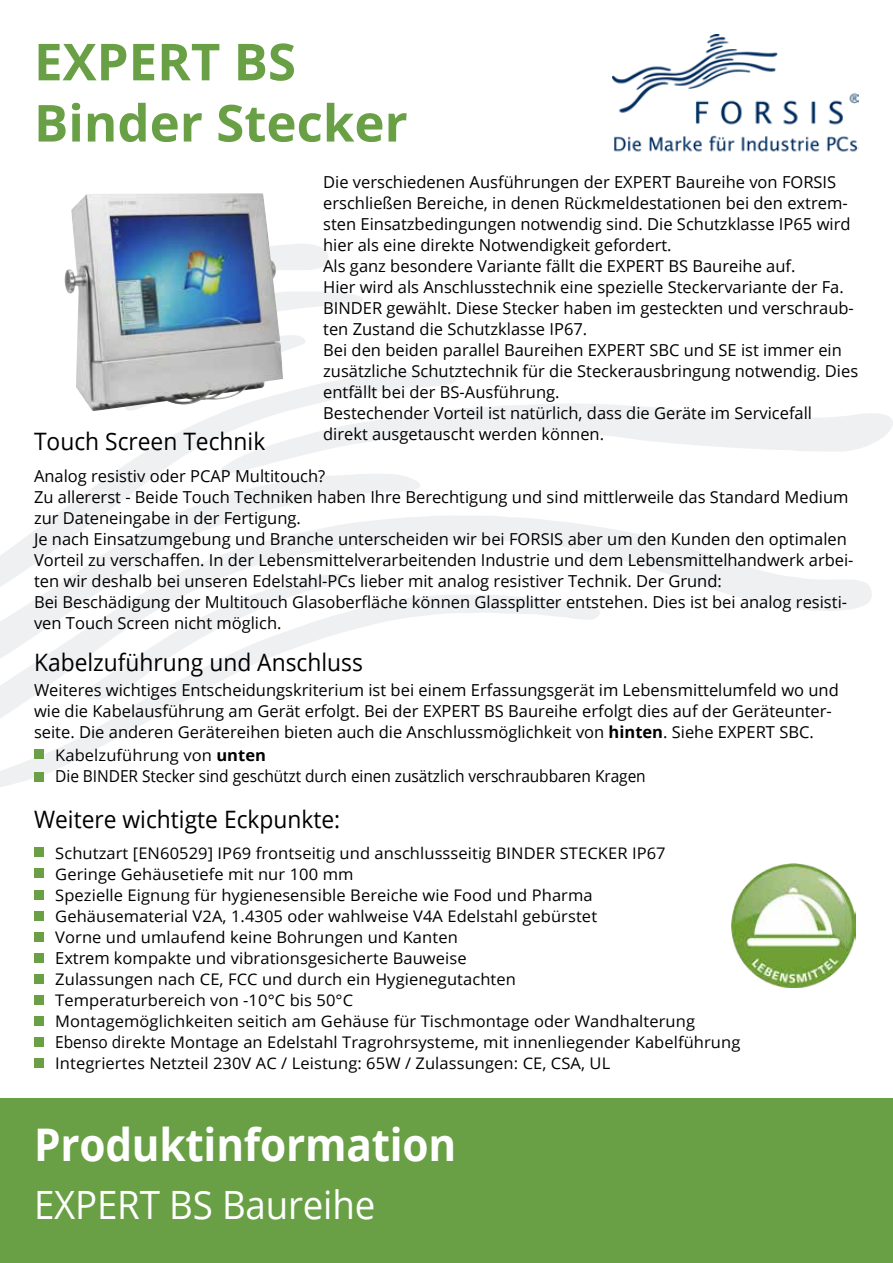
<style>
.page{position:relative;width:893px;height:1263px;background:#fff}
.page>*{position:absolute;margin:0;border:0;box-sizing:border-box;transform-origin:0 0}
.t1{font:700 51px/61.2px "Open Sans";color:#69a045}
.t2{font:700 45px "Open Sans";letter-spacing:-.005em;color:#fff;scale:.94 1}
.t3{font:39px "Open Sans";letter-spacing:-.005em;color:#fff;scale:.94 1}
.t4{font:24px "Open Sans";color:#000;scale:.95 1}
.t5{font:16.5px/21px "Open Sans";color:#000}
.t6{font:16.5px "Open Sans";color:#000;scale:.94 1}
.t7{font:16.05px/21px "Open Sans";letter-spacing:.005em;color:#000}
.s1{font-weight:700}
.s2{font-size:16.5px}
</style>
<div class="page">
<div style="left:0;top:1098px;width:893px;height:165px;background:#69a045"></div>
<img style="left:612px;top:34px;width:247px;height:118px">
<svg style="left:457px;top:516px;width:415px;height:95px"></svg>
<svg style="left:0;top:372px;width:457px;height:221px"></svg>
<svg style="left:220px;top:403px;width:673px;height:71px"></svg>
<svg style="left:0;top:593px;width:600px;height:194px"></svg>
<svg style="left:84px;top:573px;width:267px;height:127px"></svg>
<svg style="left:283px;top:244px;width:80px;height:167px"></svg>
<img style="left:732px;top:863px;width:124px;height:124px">
<div style="left:34px;top:848px;width:10px;height:9px;background:#69a045"></div>
<div style="left:34px;top:869px;width:10px;height:9px;background:#69a045"></div>
<div style="left:34px;top:890px;width:10px;height:9px;background:#69a045"></div>
<div style="left:34px;top:911px;width:10px;height:9px;background:#69a045"></div>
<div style="left:34px;top:932px;width:10px;height:9px;background:#69a045"></div>
<div style="left:34px;top:953px;width:10px;height:9px;background:#69a045"></div>
<div style="left:34px;top:974px;width:10px;height:9px;background:#69a045"></div>
<div style="left:34px;top:995px;width:10px;height:9px;background:#69a045"></div>
<div style="left:34px;top:1016px;width:10px;height:9px;background:#69a045"></div>
<div style="left:34px;top:1037px;width:10px;height:9px;background:#69a045"></div>
<div style="left:34px;top:1058px;width:10px;height:9px;background:#69a045"></div>
<img style="left:65px;top:193px;width:218px;height:218px">
<div style="left:34px;top:749px;width:10px;height:10px;background:#69a045"></div>
<div style="left:34px;top:772px;width:10px;height:10px;background:#69a045"></div>
<h1 class="t1" style="left:34px;top:30px;width:375px">EXPERT BS<br>Binder Stecker</h1>
<h3 class="t4" style="left:34px;top:425px;width:245px">Touch Screen Technik</h3>
<p class="t5" style="left:323px;top:171px;width:537px">Die verschiedenen Ausführungen der EXPERT Baureihe von FORSIS erschließen Bereiche, in denen Rückmeldestationen bei den extrem&shy;sten Einsatzbedingungen notwendig sind. Die Schutzklasse IP65 wird hier als eine direkte Notwendigkeit gefordert.<br>Als ganz besondere Variante fällt die EXPERT BS Baureihe auf.<br>Hier wird als Anschlusstechnik eine spezielle Steckervariante der Fa.<br>BINDER gewählt. Diese Stecker haben im gesteckten und verschraub&shy;ten Zustand die Schutzklasse IP67.<br>Bei den beiden parallel Baureihen EXPERT SBC und SE ist immer ein zusätzliche Schutztechnik für die Steckerausbringung notwendig. Dies entfällt bei der BS-Ausführung.<br>Bestechender Vorteil ist natürlich, dass die Geräte im Servicefall direkt ausgetauscht werden können.</p>
<p class="t5" style="left:34px;top:465px;width:821px">Analog resistiv oder PCAP Multitouch?<br>Zu allererst - Beide Touch Techniken haben Ihre Berechtigung und sind mittlerweile das Standard Medium zur Dateneingabe in der Fertigung.<br>Je nach Einsatzumgebung und Branche unterscheiden wir bei FORSIS aber um den Kunden den optimalen Vorteil zu verschaffen. In der Lebensmittelverarbeitenden Industrie und dem Lebensmittelhandwerk arbei&shy;ten wir deshalb bei unseren Edelstahl-PCs lieber mit analog resistiver Technik. Der Grund:<br>Bei Beschädigung der Multitouch Glasoberfläche können Glassplitter entstehen. Dies ist bei analog resisti&shy;ven Touch Screen nicht möglich.</p>
<h3 class="t4" style="left:34px;top:646px;width:348px">Kabelzuführung und Anschluss</h3>
<p class="t5" style="left:34px;top:679px;width:806px">Weiteres wichtiges Entscheidungskriterium ist bei einem Erfassungsgerät im Lebensmittelumfeld wo und wie die Kabelausführung am Gerät erfolgt. Bei der EXPERT BS Baureihe erfolgt dies auf der Geräteunter&shy;seite. Die anderen Gerätereihen bieten auch die Anschlussmöglichkeit von <span class="s1">hinten</span>. Siehe EXPERT SBC.</p>
<p class="t7" style="left:55px;top:744px;width:212px">Kabelzuführung von <span class="s1">unten</span></p>
<p class="t6" style="left:55px;top:764px;width:630px">Die BINDER Stecker sind geschützt durch einen zusätzlich verschraubbaren Kragen</p>
<h3 class="t4" style="left:34px;top:803px;width:324px">Weitere wichtigte Eckpunkte:</h3>
<p class="t7" style="left:55px;top:842px;width:687px">Schutzart [EN60529] IP69 frontseitig und anschlussseitig BINDER STECKER IP67<br>Geringe Gehäusetiefe mit nur 100 mm<br>Spezielle Eignung für hygienesensible Bereiche wie Food und Pharma<br>Gehäusematerial V2A, 1.4305 oder wahlweise V4A Edelstahl gebürstet<br>Vorne und umlaufend keine Bohrungen und Kanten<br><span class="s2">Extrem k</span>ompakte und vibrationsgesicherte Bauweise<br>Zulassungen nach CE, FCC und durch ein Hygienegutachten<br>Temperaturbereich von -10°C bis 50°C<br>Montagemöglichkeiten seitich am Gehäuse für Tischmontage oder Wandhalterung <span class="s2">Ebenso d</span>irekte Montage an Edelstahl Tragrohrsysteme, mit innenliegender Kabelführung Integriertes Netzteil 230V AC / Leistung: 65W / Zulassungen: CE, CSA, UL</p>
<h2 class="t2" style="left:34px;top:1113px;width:451px">Produktinformation</h2>
<h3 class="t3" style="left:34px;top:1178px;width:365px">EXPERT BS Baureihe</h3>
</div>
